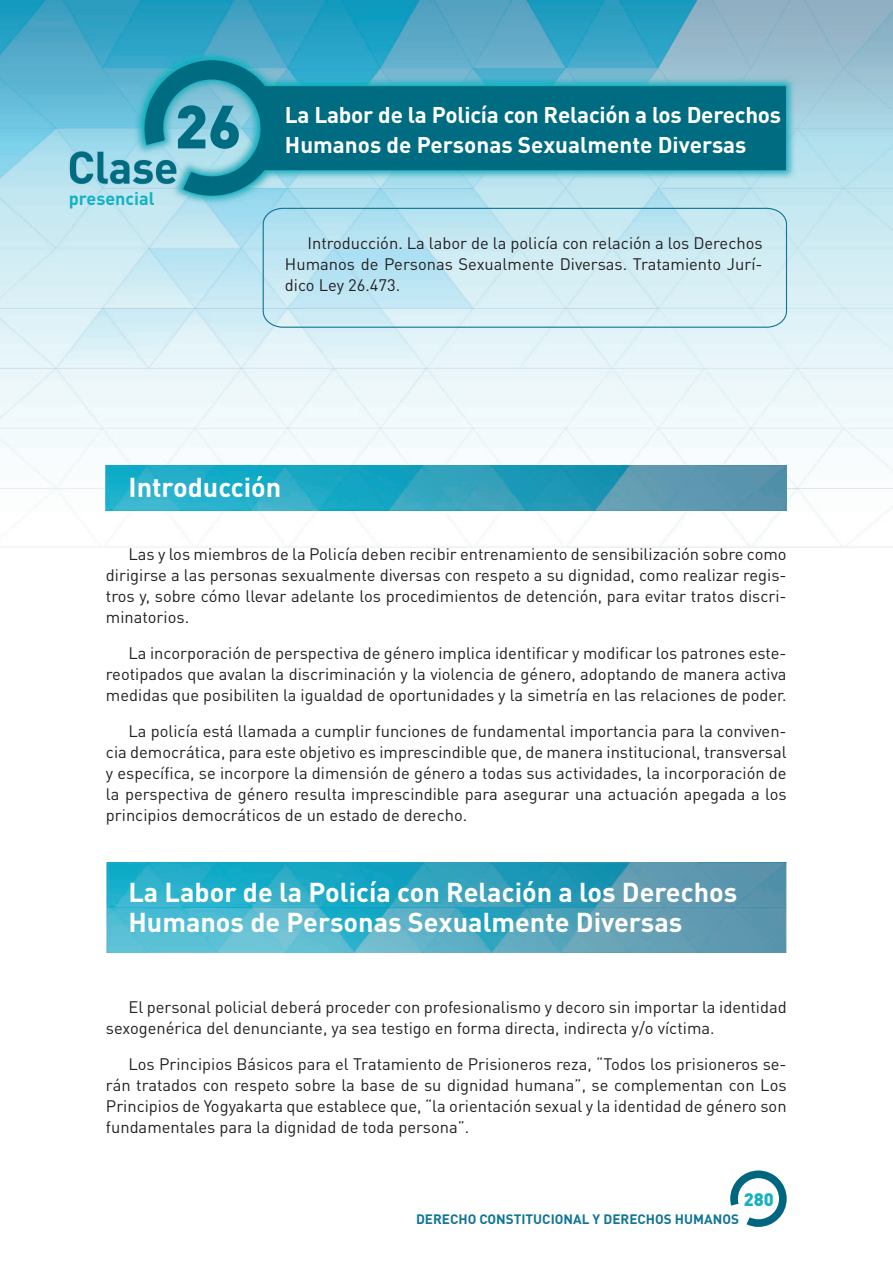
<style>
.page{position:relative;width:893px;height:1263px;background:#fff}
.page>*{position:absolute;margin:0;border:0;box-sizing:border-box;transform-origin:0 0}
.Número_de_clase{font:900 60px "DIN Pro";color:#006c81}
.t1{font:700 27px "DIN Pro";color:#fff}
.t2{font:700 22.5px "DIN Pro";letter-spacing:-.01em;color:#fff}
.virtual_presencial{font:700 18px "DIN Pro";color:#15b2c2}
.t3{font:900 18px "DIN Pro";color:#15b2c3}
.t4{font:16.5px/21px "DIN Pro";color:#231f20;text-align:justify}
.t5{font:700 13.5px "DIN Pro";color:#117594}
</style>
<div class="page">
<img style="left:0;top:0;width:893px;height:547px">
<svg style="left:730px;top:1170px;width:57px;height:57px"></svg>
<img style="left:106px;top:862px;width:681px;height:91px">
<svg style="left:262px;top:207px;width:526px;height:121px"></svg>
<img style="left:106px;top:466px;width:680px;height:45px">
<p class="virtual_presencial" style="left:69px;top:187px;width:87px">presencial</p>
<p class="Número_de_clase" style="left:175px;top:86px;width:68px">26</p>
<p class="t2" style="left:285px;top:100px;width:498px">La Labor de la Policía con Relación a los Derechos</p>
<p class="t2" style="left:285px;top:130px;width:463px">Humanos de Personas Sexualmente Diversas</p>
<p class="t4" style="left:285px;top:232px;width:479px;text-indent:22px">Introducción. La labor de la policía con relación a los Derechos Humanos de Personas Sexualmente Diversas. Tratamiento Jurí&shy;dico Ley 26.473.</p>
<p class="t1" style="left:128px;top:469px;width:154px">Introducción</p>
<p class="t4" style="left:106px;top:543px;width:682px;text-indent:22px">Las y los miembros de la Policía deben recibir entrenamiento de sensibilización sobre como dirigirse a las personas sexualmente diversas con respeto a su dignidad, como realizar regis&shy;tros y, sobre cómo llevar adelante los procedimientos de detención, para evitar tratos discri&shy;minatorios.</p>
<p class="t4" style="left:106px;top:642px;width:682px;text-indent:22px">La incorporación de perspectiva de género implica identificar y modificar los patrones este&shy;reotipados que avalan la discriminación y la violencia de género, adoptando de manera activa medidas que posibiliten la igualdad de oportunidades y la simetría en las relaciones de poder.</p>
<p class="t4" style="left:106px;top:720px;width:682px;text-indent:22px">La policía está llamada a cumplir funciones de fundamental importancia para la conviven&shy;cia democrática, para este objetivo es imprescindible que, de manera institucional, transversal y específica, se incorpore la dimensión de género a todas sus actividades, la incorporación de la perspectiva de género resulta imprescindible para asegurar una actuación apegada a los principios democráticos de un estado de derecho.</p>
<p class="t1" style="left:128px;top:874px;width:610px">La Labor de la Policía con Relación a los Derechos</p>
<p class="t1" style="left:128px;top:904px;width:555px">Humanos de Personas Sexualmente Diversas</p>
<p class="t4" style="left:106px;top:996px;width:682px;text-indent:22px">El personal policial deberá proceder con profesionalismo y decoro sin importar la identidad sexogenérica del denunciante, ya sea testigo en forma directa, indirecta y/o víctima.</p>
<p class="t4" style="left:106px;top:1053px;width:682px;text-indent:22px">Los Principios Básicos para el Tratamiento de Prisioneros reza, “Todos los prisioneros se&shy;rán tratados con respeto sobre la base de su dignidad humana”, se complementan con Los Principios de Yogyakarta que establece que, “la orientación sexual y la identidad de género son fundamentales para la dignidad de toda persona”.</p>
<p class="t3" style="left:744px;top:1187px;width:32px">280</p>
<p class="t5" style="left:416px;top:1210px;width:324px">DERECHO CONSTITUCIONAL Y DERECHOS HUMANOS</p>
</div>
